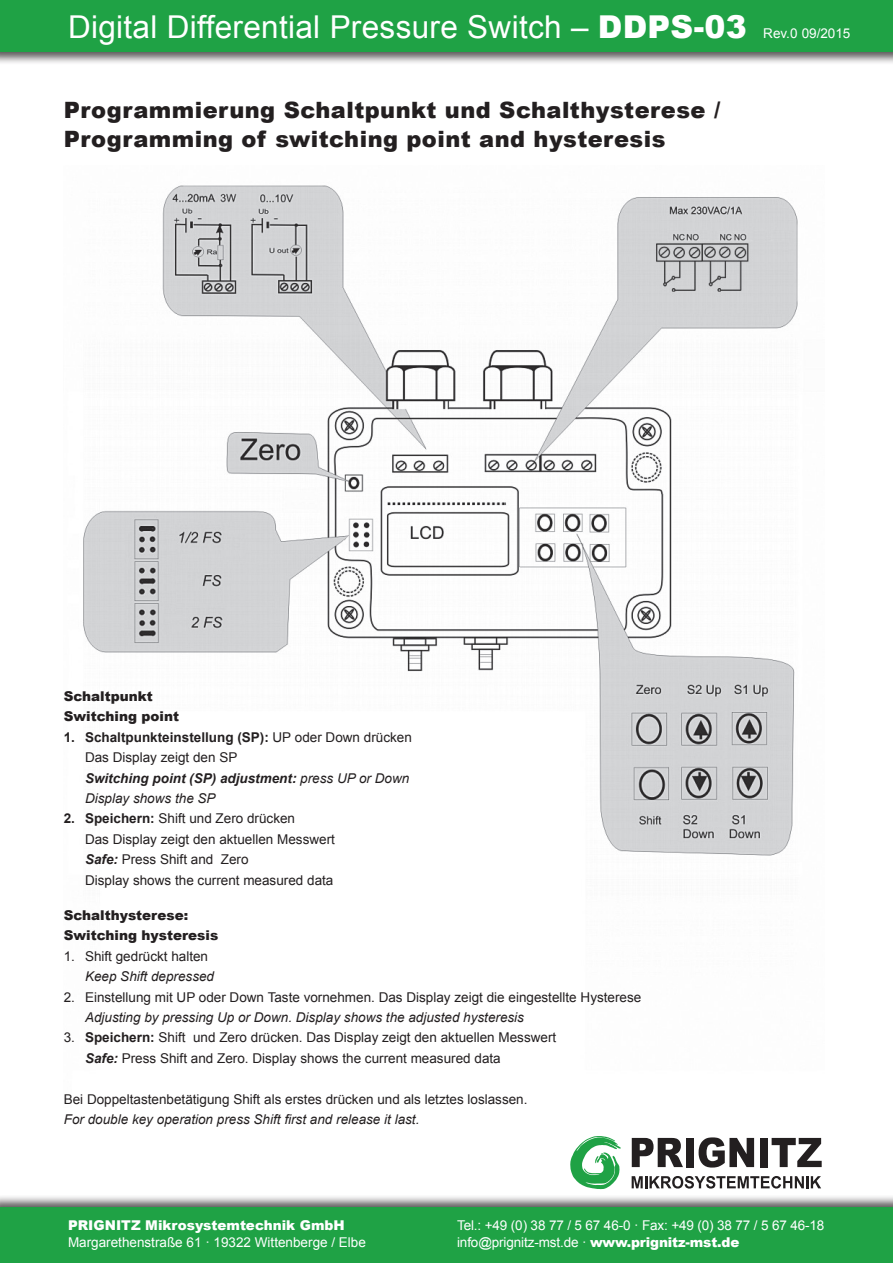
<style>
.page{position:relative;width:893px;height:1263px;background:#fff}
.page>*{position:absolute;margin:0;border:0;box-sizing:border-box;transform-origin:0 0}
.t1{font:31.5px "Arial";letter-spacing:.01em;color:#fff}
.t2{font:900 22.5px/28.5px "Arial";letter-spacing:.02em;color:#231f20}
.t3{font:13.5px/20.4px "Arial";color:#231f20}
.t4{font:13.5px/16.5px "Arial";color:#fff}
.t5{font:italic 13.5px "Arial";color:#231f20}
.t6{font:900 13.5px/20.4px "Arial";color:#231f20}
.t7{font:900 13.5px "Arial";color:#fff}
.s1{font-weight:900}
.s2{font-weight:700}
.s3{font-weight:700;font-style:italic}
.s4{font-style:italic}
</style>
<div class="page">
<img style="left:83px;top:185px;width:715px;height:671px">
<svg style="left:632px;top:1138px;width:51px;height:29px"></svg>
<div style="left:686px;top:1138px;width:8px;height:29px;background:#231f20"></div>
<svg style="left:699px;top:1137px;width:55px;height:30px"></svg>
<div style="left:760px;top:1138px;width:8px;height:29px;background:#231f20"></div>
<svg style="left:772px;top:1138px;width:50px;height:29px"></svg>
<svg style="left:632px;top:1176px;width:189px;height:12px"></svg>
<svg style="left:570px;top:1136px;width:51px;height:53px"></svg>
<div style="left:0;top:1194px;width:893px;height:69px;background:#231f20;opacity:.75"></div>
<div style="left:0;top:1208px;width:893px;height:55px;background:#1fa245"></div>
<div style="left:0;top:0;width:893px;height:65px;background:#231f20;opacity:.75"></div>
<div style="left:0;top:0;width:893px;height:51px;background:#1fa245"></div>
<h1 class="t1" style="left:68px;top:6px;width:680px">Digital Differential Pressure Switch – <span class="s1">DDPS-03</span></h1>
<p class="t4" style="left:763px;top:25px;width:89px">Rev.0 09/2015</p>
<h2 class="t2" style="left:64px;top:95px;width:658px">Programmierung Schaltpunkt und Schalthysterese /<br>Programming of switching point and hysteresis</h2>
<p class="t6" style="left:64px;top:685px;width:117px">Schaltpunkt<br>Switching point</p>
<p class="t3" style="left:85px;top:727px;width:328px;text-indent:-21px"><span class="s2">1. Schaltpunkteinstellung (SP):</span> UP oder Down drücken Das Display zeigt den SP<br><span class="s3">Switching point (SP) adjustment:</span> <span class="s4">press UP or Down Display shows the SP</span></p>
<p class="t3" style="left:85px;top:809px;width:251px;text-indent:-21px"><span class="s2">2. Speichern:</span> Shift und Zero drücken<br>Das Display zeigt den aktuellen Messwert <span class="s3">Safe:</span> Press Shift and Zero<br>Display shows the current measured data</p>
<p class="t6" style="left:64px;top:904px;width:156px">Schalthysterese:<br>Switching hysteresis</p>
<p class="t3" style="left:64px;top:946px;width:146px">1. Shift gedrückt halten</p>
<p class="t5" style="left:85px;top:967px;width:131px">Keep Shift depressed</p>
<p class="t3" style="left:64px;top:987px;width:579px">2. Einstellung mit UP oder Down Taste vornehmen. Das Display zeigt die eingestellte Hysterese</p>
<p class="t5" style="left:85px;top:1008px;width:440px">Adjusting by pressing Up or Down. Display shows the adjusted hysteresis</p>
<p class="t3" style="left:85px;top:1028px;width:473px;text-indent:-21px">3. <span class="s2">Speichern:</span> Shift und Zero drücken. Das Display zeigt den aktuellen Messwert<br><span class="s3">Safe:</span> Press Shift and Zero. Display shows the current measured data</p>
<p class="t3" style="left:64px;top:1089px;width:465px">Bei Doppeltastenbetätigung Shift als erstes drücken und als letztes loslassen.</p>
<p class="t5" style="left:64px;top:1111px;width:357px">For double key operation press Shift first and release it last.</p>
<p class="t7" style="left:68px;top:1216px;width:278px">PRIGNITZ Mikrosystemtechnik GmbH</p>
<p class="t4" style="left:68px;top:1234px;width:299px">Margarethenstraße 61 · 19322 Wittenberge / Elbe</p>
<p class="t4" style="left:457px;top:1217px;width:369px">Tel.: +49 (0) 38 77 / 5 67 46-0 · Fax: +49 (0) 38 77 / 5 67 46-18 info@prignitz-mst.de · <span class="s1">www.prignitz-mst.de</span></p>
</div>
